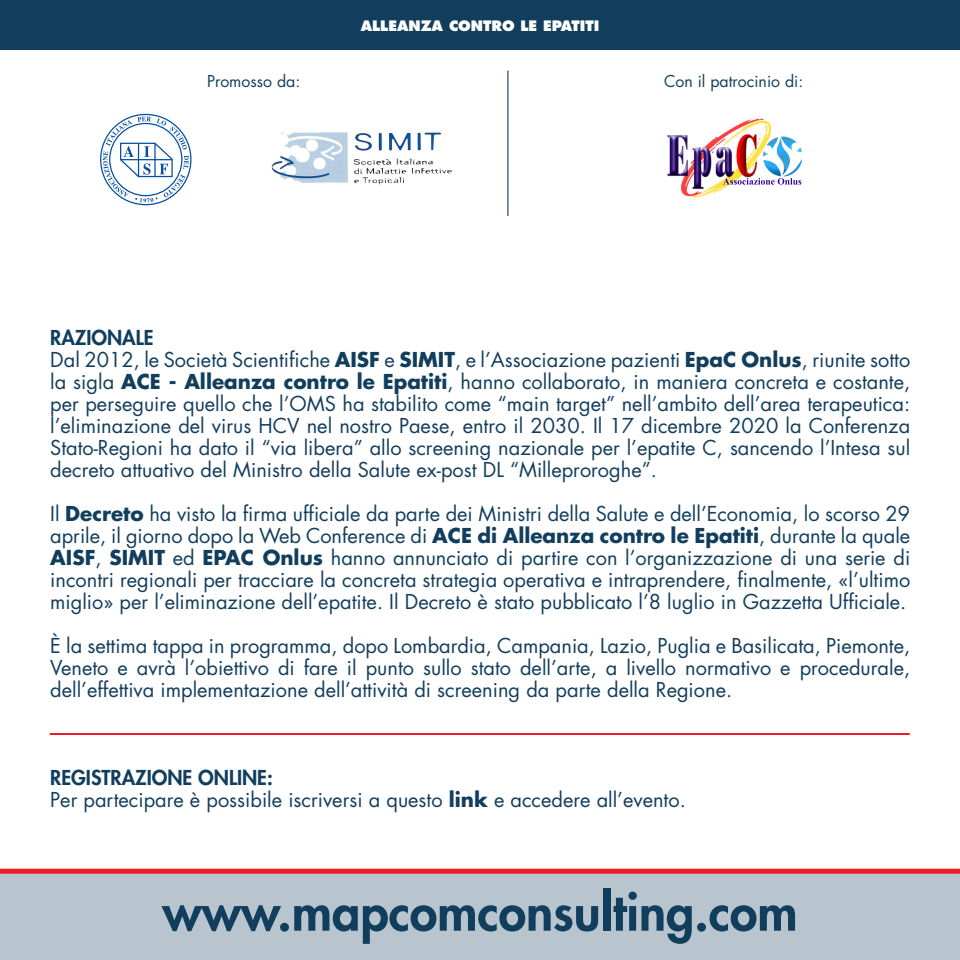
<style>
.page{position:relative;width:960px;height:960px;background:#fff}
.page>*{position:absolute;margin:0;border:0;box-sizing:border-box;transform-origin:0 0}
.t1{font:800 50.2px "Futura LT";color:#123e5d}
.t2{font:20px/22px "Futura LT";color:#123e5d;text-align:justify}
.t3{font:800 20px "Futura LT";color:#123e5d}
.t4{font:15.9px "Futura LT";color:#123e5d}
.t5{font:800 14px "Futura LT";color:#fff}
.s1{font-weight:700}
</style>
<div class="page">
<svg style="left:103px;top:117px;width:86px;height:86px"></svg>
<img style="left:271px;top:132px;width:181px;height:53px">
<img style="left:667px;top:119px;width:136px;height:79px">
<img style="left:723px;top:178px;width:78px;height:7px">
<hr style="left:507px;top:71px;width:2px;height:145px;background:#123e5d">
<div style="left:0;top:0;width:960px;height:50px;background:#123e5d"></div>
<div style="left:0;top:870px;width:960px;height:90px;background:#b8c5ce"></div>
<div style="left:0;top:869px;width:960px;height:5px;background:#ee1c28"></div>
<hr style="left:50px;top:733px;width:860px;height:2px;background:#ee1c28">
<p class="t5" style="left:361px;top:17px;width:240px">ALLEANZA CONTRO LE EPATITI</p>
<p class="t4" style="left:207px;top:71px;width:95px">Promosso da:</p>
<p class="t4" style="left:664px;top:71px;width:141px">Con il patrocinio di:</p>
<p class="t3" style="left:50px;top:324px;width:105px">RAZIONALE</p>
<p class="t2" style="left:50px;top:349px;width:862px">Dal 2012, le Società Scientifiche <span class="s1">AISF</span> e <span class="s1">SIMIT</span>, e l’Associazione pazienti <span class="s1">EpaC Onlus</span>, riunite sotto la sigla <span class="s1">ACE - Alleanza contro le Epatiti</span>, hanno collaborato, in maniera concreta e costante, per perseguire quello che l’OMS ha stabilito come “main target” nell’ambito dell’area terapeutica: l’eliminazione del virus HCV nel nostro Paese, entro il 2030. Il 17 dicembre 2020 la Conferenza Stato-Regioni ha dato il “via libera” allo screening nazionale per l’epatite C, sancendo l’Intesa sul decreto attuativo del Ministro della Salute ex-post DL “Milleproroghe”.</p>
<p class="t2" style="left:50px;top:503px;width:862px">Il <span class="s1">Decreto</span> ha visto la firma ufficiale da parte dei Ministri della Salute e dell’Economia, lo scorso 29 aprile, il giorno dopo la Web Conference di <span class="s1">ACE di Alleanza contro le Epatiti</span>, durante la quale <span class="s1">AISF</span>, <span class="s1">SIMIT</span> ed <span class="s1">EPAC Onlus</span> hanno annunciato di partire con l’organizzazione di una serie di incontri regionali per tracciare la concreta strategia operativa e intraprendere, finalmente, «l’ultimo miglio» per l’eliminazione dell’epatite. Il Decreto è stato pubblicato l’8 luglio in Gazzetta Ufficiale.</p>
<p class="t2" style="left:50px;top:635px;width:861px">È la settima tappa in programma, dopo Lombardia, Campania, Lazio, Puglia e Basilicata, Piemonte, Veneto e avrà l’obiettivo di fare il punto sullo stato dell’arte, a livello normativo e procedurale, dell’effettiva implementazione dell’attività di screening da parte della Regione.</p>
<p class="t3" style="left:50px;top:764px;width:224px">REGISTRAZIONE ONLINE:</p>
<p class="t2" style="left:50px;top:789px;width:637px">Per partecipare è possibile iscriversi a questo <span class="s1">link</span> e accedere all’evento.</p>
<p class="t1" style="left:162px;top:879px;width:637px">www.mapcomconsulting.com</p>
</div>
